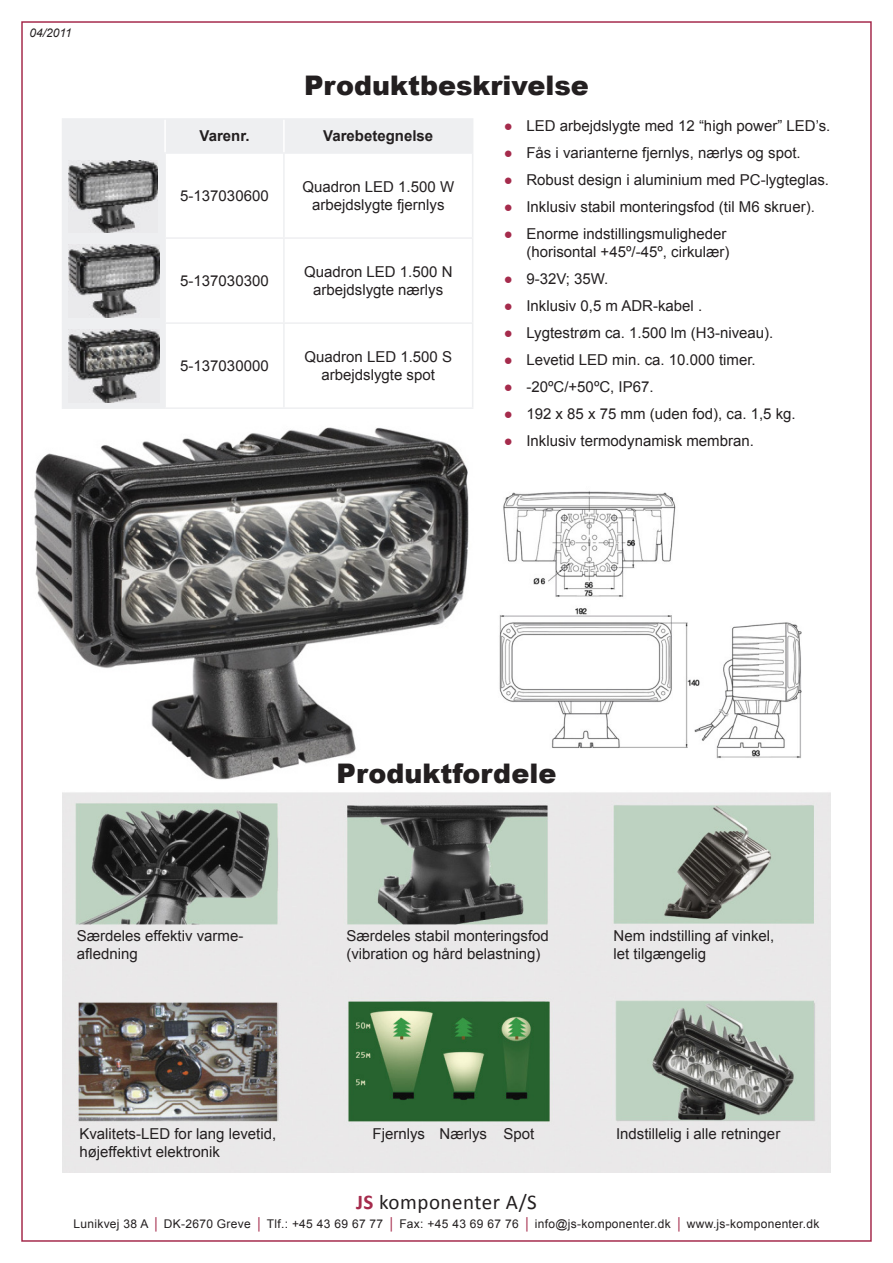
<style>
.page{position:relative;width:893px;height:1263px;background:#fff}
.page>*{position:absolute;margin:0;border:0;box-sizing:border-box;transform-origin:0 0}
.t1{font:900 27px "Arial";color:#231f20}
.t2{font:21px "Calibri";letter-spacing:.025em;color:#231f20}
.t3{font:15px/18px "Arial";color:#231f20}
.t4{font:700 15px "Arial";color:#231f20}
.t5{font:12px "Arial";letter-spacing:.025em;color:#231f20}
.t6{font:italic 12px "Arial";color:#231f20}
.s1{color:#a52b4c}
.s2{font-weight:700;color:#a52b4c}
.s3{font-family:"Times New Roman";color:#a52b4c}
</style>
<div class="page">
<img style="left:62px;top:491px;width:769px;height:682px">
<svg style="left:63px;top:120px;width:409px;height:287px"></svg>
<hr style="left:62px;top:118px;width:103px;height:2px;background:#eeeff1">
<hr style="left:62px;top:120px;width:1px;height:32px;background:#eeeff1">
<hr style="left:165px;top:118px;width:119px;height:2px;background:#eeeff1">
<hr style="left:284px;top:118px;width:189px;height:2px;background:#eeeff1">
<hr style="left:472px;top:120px;width:1px;height:32px;background:#eeeff1">
<hr style="left:62px;top:152px;width:103px;height:2px;background:#eeeff1">
<hr style="left:62px;top:154px;width:1px;height:83px;background:#eeeff1">
<hr style="left:165px;top:152px;width:119px;height:2px;background:#eeeff1">
<hr style="left:164px;top:154px;width:2px;height:83px;background:#eeeff1">
<hr style="left:284px;top:152px;width:189px;height:2px;background:#eeeff1">
<hr style="left:283px;top:154px;width:2px;height:83px;background:#eeeff1">
<hr style="left:472px;top:154px;width:1px;height:83px;background:#eeeff1">
<hr style="left:62px;top:237px;width:103px;height:2px;background:#eeeff1">
<hr style="left:62px;top:239px;width:1px;height:83px;background:#eeeff1">
<hr style="left:165px;top:237px;width:119px;height:2px;background:#eeeff1">
<hr style="left:164px;top:239px;width:2px;height:83px;background:#eeeff1">
<hr style="left:284px;top:237px;width:189px;height:2px;background:#eeeff1">
<hr style="left:283px;top:239px;width:2px;height:83px;background:#eeeff1">
<hr style="left:472px;top:239px;width:1px;height:83px;background:#eeeff1">
<hr style="left:62px;top:322px;width:103px;height:2px;background:#eeeff1">
<hr style="left:62px;top:324px;width:1px;height:83px;background:#eeeff1">
<hr style="left:165px;top:322px;width:119px;height:2px;background:#eeeff1">
<hr style="left:164px;top:324px;width:2px;height:83px;background:#eeeff1">
<hr style="left:284px;top:322px;width:189px;height:2px;background:#eeeff1">
<hr style="left:283px;top:324px;width:2px;height:83px;background:#eeeff1">
<hr style="left:472px;top:324px;width:1px;height:83px;background:#eeeff1">
<hr style="left:62px;top:407px;width:103px;height:2px;background:#eeeff1">
<hr style="left:165px;top:407px;width:119px;height:2px;background:#eeeff1">
<hr style="left:284px;top:407px;width:189px;height:2px;background:#eeeff1">
<hr style="left:164px;top:120px;width:2px;height:32px;background:#fff">
<hr style="left:283px;top:120px;width:2px;height:32px;background:#fff">
<img style="left:69px;top:160px;width:89px;height:72px">
<img style="left:69px;top:244px;width:90px;height:74px">
<img style="left:69px;top:329px;width:90px;height:74px">
<img style="left:34px;top:427px;width:441px;height:356px">
<p class="t6" style="left:29px;top:25px;width:44px">04/2011</p>
<p class="t1" style="left:304px;top:66px;width:286px">Produktbeskrivelse</p>
<p class="t4" style="left:199px;top:126px;width:52px">Varenr.</p>
<p class="t4" style="left:323px;top:126px;width:112px">Varebetegnelse</p>
<p class="t3" style="left:180px;top:187px;width:90px">5-137030600</p>
<p class="t3" style="left:180px;top:272px;width:90px">5-137030300</p>
<p class="t3" style="left:180px;top:357px;width:90px">5-137030000</p>
<p class="t3" style="left:302px;top:178px;width:153px">Quadron LED 1.500 W</p>
<p class="t3" style="left:312px;top:196px;width:134px">arbejdslygte fjernlys</p>
<p class="t3" style="left:304px;top:263px;width:150px">Quadron LED 1.500 N</p>
<p class="t3" style="left:313px;top:281px;width:132px">arbejdslygte nærlys</p>
<p class="t3" style="left:304px;top:348px;width:149px">Quadron LED 1.500 S</p>
<p class="t3" style="left:322px;top:366px;width:115px">arbejdslygte spot</p>
<p class="t3" style="left:504px;top:117px;width:328px"><span class="s1">●</span> LED arbejdslygte med 12 “high power” LED’s.</p>
<p class="t3" style="left:504px;top:144px;width:298px"><span class="s1">●</span> Fås i varianterne fjernlys, nærlys og spot.</p>
<p class="t3" style="left:504px;top:171px;width:327px"><span class="s1">●</span> Robust design i aluminium med PC-lygteglas.</p>
<p class="t3" style="left:504px;top:198px;width:312px"><span class="s1">●</span> Inklusiv stabil monteringsfod (til M6 skruer).</p>
<p class="t3" style="left:504px;top:225px;width:224px"><span class="s1">●</span> Enorme indstillingsmuligheder</p>
<p class="t3" style="left:526px;top:243px;width:205px">(horisontal +45º/-45º, cirkulær)</p>
<p class="t3" style="left:504px;top:270px;width:106px"><span class="s1">●</span> 9-32V; 35W.</p>
<p class="t3" style="left:504px;top:297px;width:200px"><span class="s1">●</span> Inklusiv 0,5 m ADR-kabel .</p>
<p class="t3" style="left:504px;top:324px;width:271px"><span class="s1">●</span> Lygtestrøm ca. 1.500 lm (H3-niveau).</p>
<p class="t3" style="left:504px;top:351px;width:253px"><span class="s1">●</span> Levetid LED min. ca. 10.000 timer.</p>
<p class="t3" style="left:504px;top:378px;width:151px"><span class="s1">●</span> -20ºC/+50ºC, IP67.</p>
<p class="t3" style="left:504px;top:405px;width:293px"><span class="s1">●</span> 192 x 85 x 75 mm (uden fod), ca. 1,5 kg.</p>
<p class="t3" style="left:504px;top:432px;width:252px"><span class="s1">●</span> Inklusiv termodynamisk membran.</p>
<p class="t1" style="left:337px;top:754px;width:221px">Produktfordele</p>
<p class="t3" style="left:77px;top:927px;width:168px">Særdeles effektiv varme&shy;afledning</p>
<p class="t3" style="left:346px;top:927px;width:204px">Særdeles stabil monteringsfod</p>
<p class="t3" style="left:346px;top:945px;width:196px">(vibration og hård belastning)</p>
<p class="t3" style="left:613px;top:927px;width:162px">Nem indstilling af vinkel,</p>
<p class="t3" style="left:613px;top:945px;width:94px">let tilgængelig</p>
<p class="t3" style="left:79px;top:1125px;width:198px">Kvalitets-LED for lang levetid,</p>
<p class="t3" style="left:79px;top:1143px;width:142px">højeffektivt elektronik</p>
<p class="t3" style="left:373px;top:1125px;width:163px">Fjernlys Nærlys Spot</p>
<p class="t3" style="left:616px;top:1125px;width:166px">Indstillelig i alle retninger</p>
<p class="t2" style="left:356px;top:1189px;width:182px"><span class="s2">JS</span> komponenter A/S</p>
<p class="t5" style="left:73px;top:1216px;width:747px">Lunikvej 38 A <span class="s3">│</span> DK-2670 Greve <span class="s3">│</span> Tlf.: +45 43 69 67 77 <span class="s3">│</span> Fax: +45 43 69 67 76 <span class="s3">│</span> info@js-komponenter.dk <span class="s3">│</span> www.js-komponenter.dk</p>
</div>
